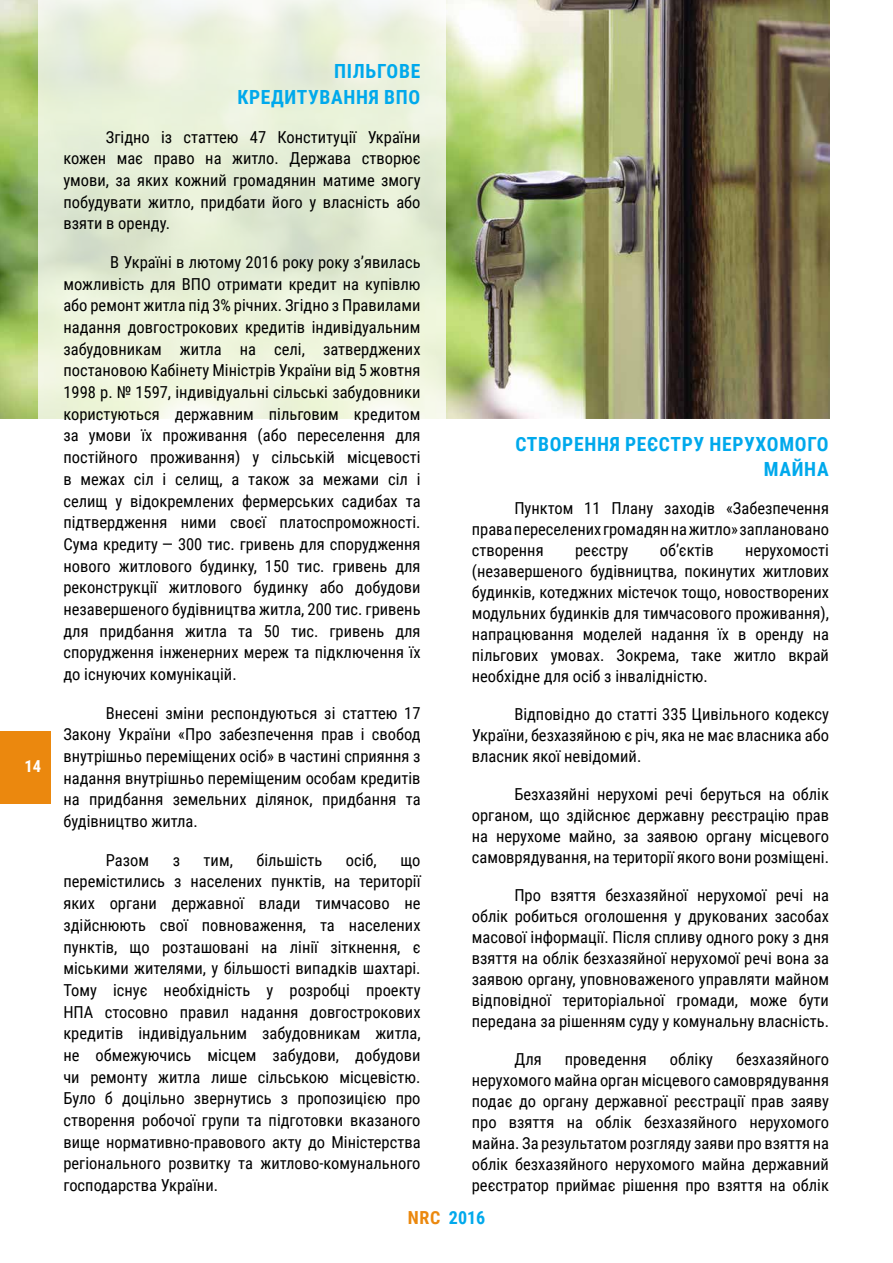
<style>
.page{position:relative;width:893px;height:1263px;background:#fff}
.page>*{position:absolute;margin:0;border:0;box-sizing:border-box;transform-origin:0 0}
.t1{font:700 19.5px/25.5px "Roboto Condensed";letter-spacing:.035em;color:#00a9ec;text-align:right}
.t2{font:700 18px "Roboto Condensed";color:#00a9ec}
.t3{font:16.5px/21.8px "Roboto Condensed";color:#000;text-align:justify}
.t4{font:700 16.5px "Roboto Condensed";color:#fff}
.s1{color:#eb880e}
</style>
<div class="page">
<div style="left:0;top:731px;width:51px;height:73px;background:#eb880e"></div>
<img style="left:0;top:0;width:829px;height:419px">
<svg style="left:38px;top:0;width:408px;height:419px;background:#e8f0da"></svg>
<p class="t4" style="left:25px;top:754px;width:18px">14</p>
<p class="t1" style="left:237px;top:58px;width:184px">ПІЛЬГОВЕ<br>КРЕДИТУВАННЯ ВПО</p>
<p class="t3" style="left:63px;top:125px;width:359px;text-indent:43px">Згідно із статтею 47 Конституції України кожен має право на житло. Держава створює умови, за яких кожний громадянин матиме змогу побудувати житло, придбати його у власність або взяти в оренду.</p>
<p class="t3" style="left:63px;top:251px;width:359px;text-indent:47px">В Україні в лютому 2016 року року з’явилась можливість для ВПО отримати кредит на купівлю або ремонт житла під 3% річних. Згідно з Правилами надання довгострокових кредитів індивідуальним забудовникам житла на селі, затверджених постановою Кабінету Міністрів України від 5 жовтня 1998 р. № 1597, індивідуальні сільські забудовники користуються державним пільговим кредитом за умови їх проживання (або переселення для постійного проживання) у сільській місцевості в межах сіл і селищ, а також за межами сіл і селищ у відокремлених фермерських садибах та підтвердження ними своєї платоспроможності.<br>Сума кредиту — 300 тис. гривень для спорудження нового житлового будинку, 150 тис. гривень для реконструкції житлового будинку або добудови незавершеного будівництва житла, 200 тис. гривень для придбання житла та 50 тис. гривень для спорудження інженерних мереж та підключення їх до існуючих комунікацій.</p>
<p class="t3" style="left:63px;top:701px;width:359px;text-indent:43px">Внесені зміни респондуються зі статтею 17<br>Закону України «Про забезпечення прав і свобод внутрішньо переміщених осіб» в частині сприяння з надання внутрішньо переміщеним особам кредитів на придбання земельних ділянок, придбання та будівництво житла.</p>
<p class="t3" style="left:106px;top:848px;width:45px">Разом</p>
<p class="t3" style="left:173px;top:848px;width:9px">з</p>
<p class="t3" style="left:204px;top:848px;width:31px">тим,</p>
<p class="t3" style="left:256px;top:848px;width:67px">більшість</p>
<p class="t3" style="left:346px;top:848px;width:32px">осіб,</p>
<p class="t3" style="left:63px;top:848px;width:359px;text-indent:337px">що перемістились з населених пунктів, на території яких органи державної влади тимчасово не здійснюють свої повноваження, та населених пунктів, що розташовані на лінії зіткнення, є міськими жителями, у більшості випадків шахтарі.<br>Тому існує необхідність у розробці проекту НПА стосовно правил надання довгострокових кредитів індивідуальним забудовникам житла, не обмежуючись місцем забудови, добудови чи ремонту житла лише сільською місцевістю.<br>Було б доцільно звернутись з пропозицією про створення робочої групи та підготовки вказаного вище нормативно-правового акту до Міністерства регіонального розвитку та житлово-комунального господарства України.</p>
<p class="t1" style="left:515px;top:430px;width:315px">СТВОРЕННЯ РЕЄСТРУ НЕРУХОМОГО<br>МАЙНА</p>
<p class="t3" style="left:472px;top:497px;width:359px;line-height:21px;text-indent:43px">Пунктом 11 Плану заходів «Забезпечення права переселених громадян на житло» заплановано створення</p>
<p class="t3" style="left:575px;top:539px;width:55px">реєстру</p>
<p class="t3" style="left:660px;top:539px;width:55px">об’єктів</p>
<p class="t3" style="left:472px;top:539px;width:359px;line-height:21px;text-indent:273px">нерухомості (незавершеного будівництва, покинутих житлових будинків, котеджних містечок тощо, новостворених модульних будинків для тимчасового проживання), напрацювання моделей надання їх в оренду на пільгових умовах. Зокрема, таке житло вкрай необхідне для осіб з інвалідністю.</p>
<p class="t3" style="left:472px;top:703px;width:359px;line-height:21px;text-indent:43px">Відповідно до статті 335 Цивільного кодексу України, безхазяйною є річ, яка не має власника або власник якої невідомий.</p>
<p class="t3" style="left:472px;top:783px;width:359px;line-height:21px;text-indent:43px">Безхазяйні нерухомі речі беруться на облік органом, що здійснює державну реєстрацію прав на нерухоме майно, за заявою органу місцевого самоврядування, на території якого вони розміщені.</p>
<p class="t3" style="left:472px;top:884px;width:359px;line-height:21px;text-indent:43px">Про взяття безхазяйної нерухомої речі на облік робиться оголошення у друкованих засобах масової інформації. Після спливу одного року з дня взяття на облік безхазяйної нерухомої речі вона за заявою органу, уповноваженого управляти майном відповідної територіальної громади, може бути передана за рішенням суду у комунальну власність.</p>
<p class="t3" style="left:514px;top:1048px;width:29px">Для</p>
<p class="t3" style="left:565px;top:1048px;width:84px">проведення</p>
<p class="t3" style="left:670px;top:1048px;width:45px">обліку</p>
<p class="t3" style="left:472px;top:1048px;width:359px;line-height:21px;text-indent:264px">безхазяйного нерухомого майна орган місцевого самоврядування подає до органу державної реєстрації прав заяву про взяття на облік безхазяйного нерухомого майна. За результатом розгляду заяви про взяття на облік безхазяйного нерухомого майна державний реєстратор приймає рішення про взяття на облік</p>
<p class="t2" style="left:408px;top:1205px;width:79px"><span class="s1">NRC</span> 2016</p>
</div>
